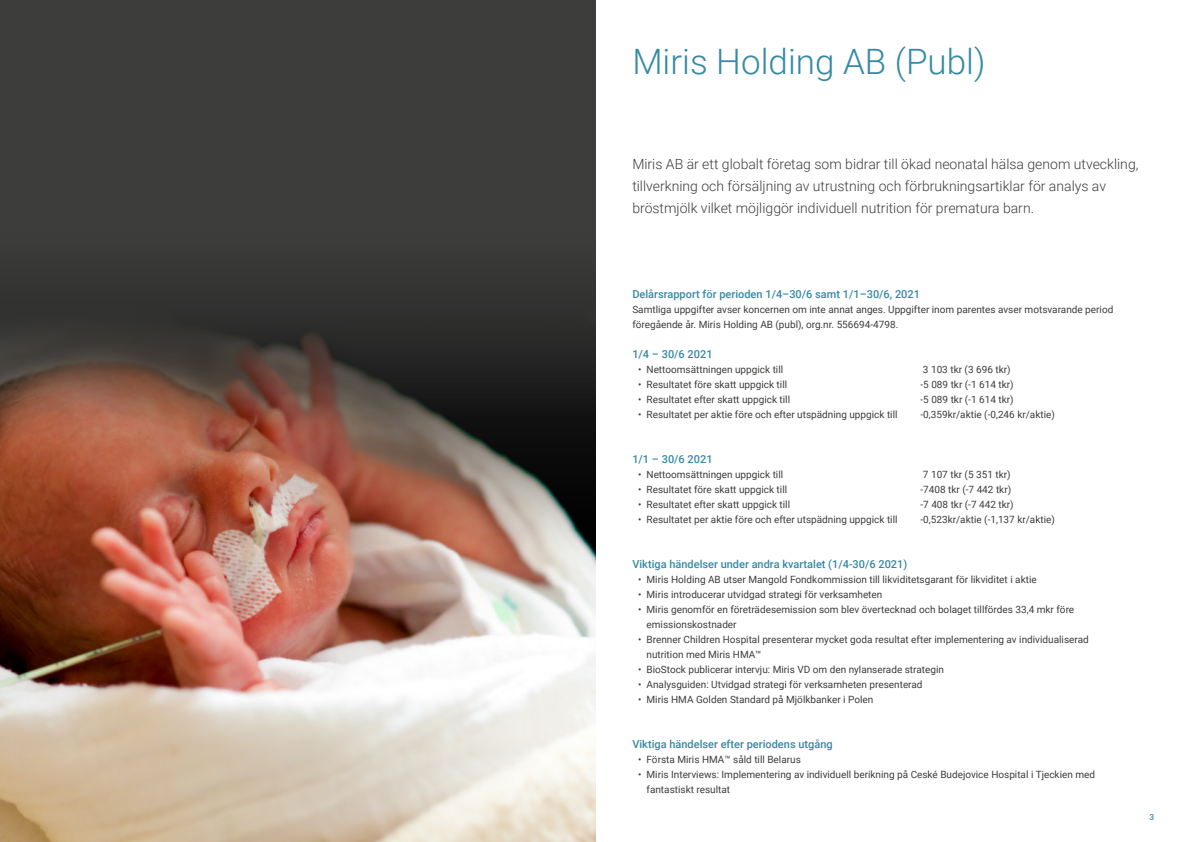
<style>
.page{position:relative;width:1191px;height:842px;background:#fff}
.page>*{position:absolute;margin:0;border:0;box-sizing:border-box;transform-origin:0 0}
.t1{font:300 35px "Roboto";color:#358aa4}
.t2{font:300 14px/22px "Roboto";color:#3d3d3c}
.mellis{font:500 11px "Roboto";color:#358aa4}
.t3{font:10px/15px "Roboto";color:#3d3d3c}
.t4{font:500 8.3px "Roboto";color:#358aa4}
</style>
<div class="page">
<div style="left:0;top:0;width:595px;height:842px;background:#3d3d3c"></div>
<img style="left:0;top:297px;width:595px;height:545px">
<p class="t1" style="left:632px;top:37px;width:355px">Miris Holding AB (Publ)</p>
<p class="t2" style="left:632px;top:153px;width:507px">Miris AB är ett globalt företag som bidrar till ökad neonatal hälsa genom utveckling, tillverkning och försäljning av utrustning och förbrukningsartiklar för analys av bröstmjölk vilket möjliggör individuell nutrition för prematura barn.</p>
<p class="mellis" style="left:632px;top:286px;width:289px">Delårsrapport för perioden 1/4–30/6 samt 1/1–30/6, 2021</p>
<p class="t3" style="left:632px;top:301px;width:482px">Samtliga uppgifter avser koncernen om inte annat anges. Uppgifter inom parentes avser motsvarande period föregående år. Miris Holding AB (publ), org.nr. 556694-4798.</p>
<p class="mellis" style="left:632px;top:346px;width:82px">1/4 – 30/6 2021</p>
<p class="t3" style="left:638px;top:361px;width:147px">• Nettoomsättningen uppgick till</p>
<p class="t3" style="left:923px;top:361px;width:89px">3 103 tkr (3 696 tkr)</p>
<p class="t3" style="left:638px;top:376px;width:151px">• Resultatet före skatt uppgick till</p>
<p class="t3" style="left:920px;top:376px;width:95px">-5 089 tkr (-1 614 tkr)</p>
<p class="t3" style="left:638px;top:391px;width:154px">• Resultatet efter skatt uppgick till</p>
<p class="t3" style="left:920px;top:391px;width:95px">-5 089 tkr (-1 614 tkr)</p>
<p class="t3" style="left:638px;top:406px;width:261px">• Resultatet per aktie före och efter utspädning uppgick till</p>
<p class="t3" style="left:920px;top:406px;width:136px">-0,359kr/aktie (-0,246 kr/aktie)</p>
<p class="mellis" style="left:632px;top:451px;width:82px">1/1 – 30/6 2021</p>
<p class="t3" style="left:638px;top:466px;width:147px">• Nettoomsättningen uppgick till</p>
<p class="t3" style="left:923px;top:466px;width:89px">7 107 tkr (5 351 tkr)</p>
<p class="t3" style="left:638px;top:481px;width:151px">• Resultatet före skatt uppgick till</p>
<p class="t3" style="left:920px;top:481px;width:92px">-7408 tkr (-7 442 tkr)</p>
<p class="t3" style="left:638px;top:496px;width:154px">• Resultatet efter skatt uppgick till</p>
<p class="t3" style="left:920px;top:496px;width:95px">-7 408 tkr (-7 442 tkr)</p>
<p class="t3" style="left:638px;top:511px;width:261px">• Resultatet per aktie före och efter utspädning uppgick till</p>
<p class="t3" style="left:920px;top:511px;width:136px">-0,523kr/aktie (-1,137 kr/aktie)</p>
<p class="mellis" style="left:632px;top:556px;width:276px">Viktiga händelser under andra kvartalet (1/4-30/6 2021)</p>
<p class="t3" style="left:638px;top:571px;width:400px">• Miris Holding AB utser Mangold Fondkommission till likviditetsgarant för likviditet i aktie</p>
<p class="t3" style="left:638px;top:586px;width:246px">• Miris introducerar utvidgad strategi för verksamheten</p>
<p class="t3" style="left:646px;top:601px;width:429px;text-indent:-9px">• Miris genomför en företrädesemission som blev övertecknad och bolaget tillfördes 33,4 mkr före emissionskostnader</p>
<p class="t3" style="left:646px;top:631px;width:444px;text-indent:-9px">• Brenner Children Hospital presenterar mycket goda resultat efter implementering av individualiserad nutrition med Miris HMA™</p>
<p class="t3" style="left:638px;top:661px;width:307px">• BioStock publicerar intervju: Miris VD om den nylanserade strategin</p>
<p class="t3" style="left:638px;top:676px;width:286px">• Analysguiden: Utvidgad strategi för verksamheten presenterad</p>
<p class="t3" style="left:638px;top:691px;width:237px">• Miris HMA Golden Standard på Mjölkbanker i Polen</p>
<p class="mellis" style="left:632px;top:736px;width:202px">Viktiga händelser efter periodens utgång</p>
<p class="t3" style="left:638px;top:751px;width:164px">• Första Miris HMA™ såld till Belarus</p>
<p class="t3" style="left:646px;top:766px;width:450px;text-indent:-9px">• Miris Interviews: Implementering av individuell berikning på Ceské Budejovice Hospital i Tjeckien med fantastiskt resultat</p>
<p class="t4" style="left:1149px;top:811px;width:6px">3</p>
</div>
